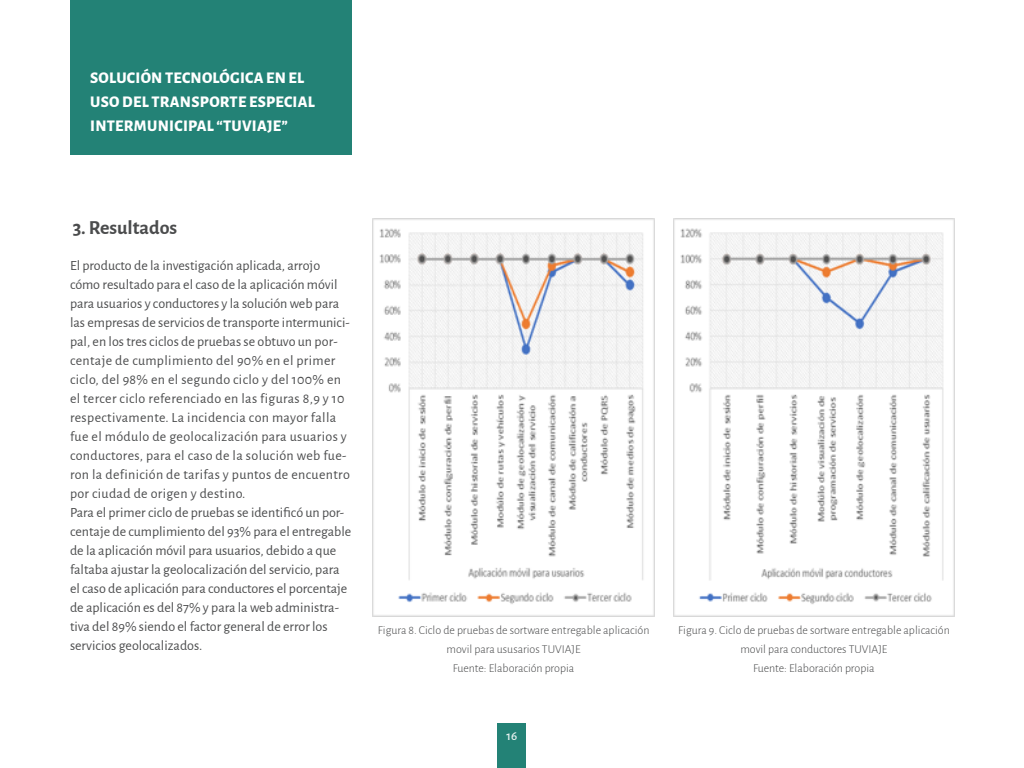
<style>
.page{position:relative;width:1024px;height:768px;background:#fff}
.page>*{position:absolute;margin:0;border:0;box-sizing:border-box;transform-origin:0 0}
.Cuerpo_de_texto{font:700 20px "Alegreya Sans";color:#4b4c4d}
.Cuerpo_de_texto-2{font:800 16px/24px "Alegreya Sans";letter-spacing:.02em;color:#fff}
.Cuerpo_de_texto-3{font:14px/19px "Alegreya Sans";color:#4b4c4d}
.t1{font:500 13px "Alegreya Sans";color:#e9f3f1}
.Cuerpo_de_texto-4{font:300 12px/19px "Alegreya Sans";color:#454647;text-align:center}
</style>
<div class="page">
<div style="left:498px;top:723px;width:28px;height:45px;background:#238276"></div>
<div style="left:70px;top:0;width:281px;height:155px;background:#238276"></div>
<img style="left:372px;top:218px;width:282px;height:399px">
<img style="left:673px;top:218px;width:282px;height:399px">
<p class="Cuerpo_de_texto-2" style="left:90px;top:64px;width:226px">SOLUCIÓN TECNOLÓGICA EN EL<br>USO DEL TRANSPORTE ESPECIAL<br>INTERMUNICIPAL “TUVIAJE”</p>
<p class="Cuerpo_de_texto" style="left:73px;top:213px;width:106px">3. Resultados</p>
<p class="Cuerpo_de_texto-3" style="left:70px;top:255px;width:281px">El producto de la investigación aplicada, arrojo cómo resultado para el caso de la aplicación móvil para usuarios y conductores y la solución web para las empresas de servicios de transporte intermunici&shy;pal, en los tres ciclos de pruebas se obtuvo un por&shy;centaje de cumplimiento del 90% en el primer ciclo, del 98% en el segundo ciclo y del 100% en el tercer ciclo referenciado en las figuras 8,9 y 10 respectivamente. La incidencia con mayor falla fue el módulo de geolocalización para usuarios y conductores, para el caso de la solución web fue&shy;ron la definición de tarifas y puntos de encuentro por ciudad de origen y destino.</p>
<p class="Cuerpo_de_texto-3" style="left:70px;top:502px;width:283px">Para el primer ciclo de pruebas se identificó un por&shy;centaje de cumplimiento del 93% para el entregable de la aplicación móvil para usuarios, debido a que faltaba ajustar la geolocalización del servicio, para el caso de aplicación para conductores el porcentaje de aplicación es del 87% y para la web administra&shy;tiva del 89% siendo el factor general de error los servicios geolocalizados.</p>
<p class="Cuerpo_de_texto-4" style="left:378px;top:620px;width:273px">Figura 8. Ciclo de pruebas de sortware entregable aplicación movil para ususarios TUVIAJE</p>
<p class="Cuerpo_de_texto-4" style="left:453px;top:658px;width:123px">Fuente: Elaboración propia</p>
<p class="t1" style="left:507px;top:727px;width:12px">16</p>
<p class="Cuerpo_de_texto-4" style="left:678px;top:620px;width:273px">Figura 9. Ciclo de pruebas de sortware entregable aplicación movil para conductores TUVIAJE</p>
<p class="Cuerpo_de_texto-4" style="left:753px;top:658px;width:123px">Fuente: Elaboración propia</p>
</div>
